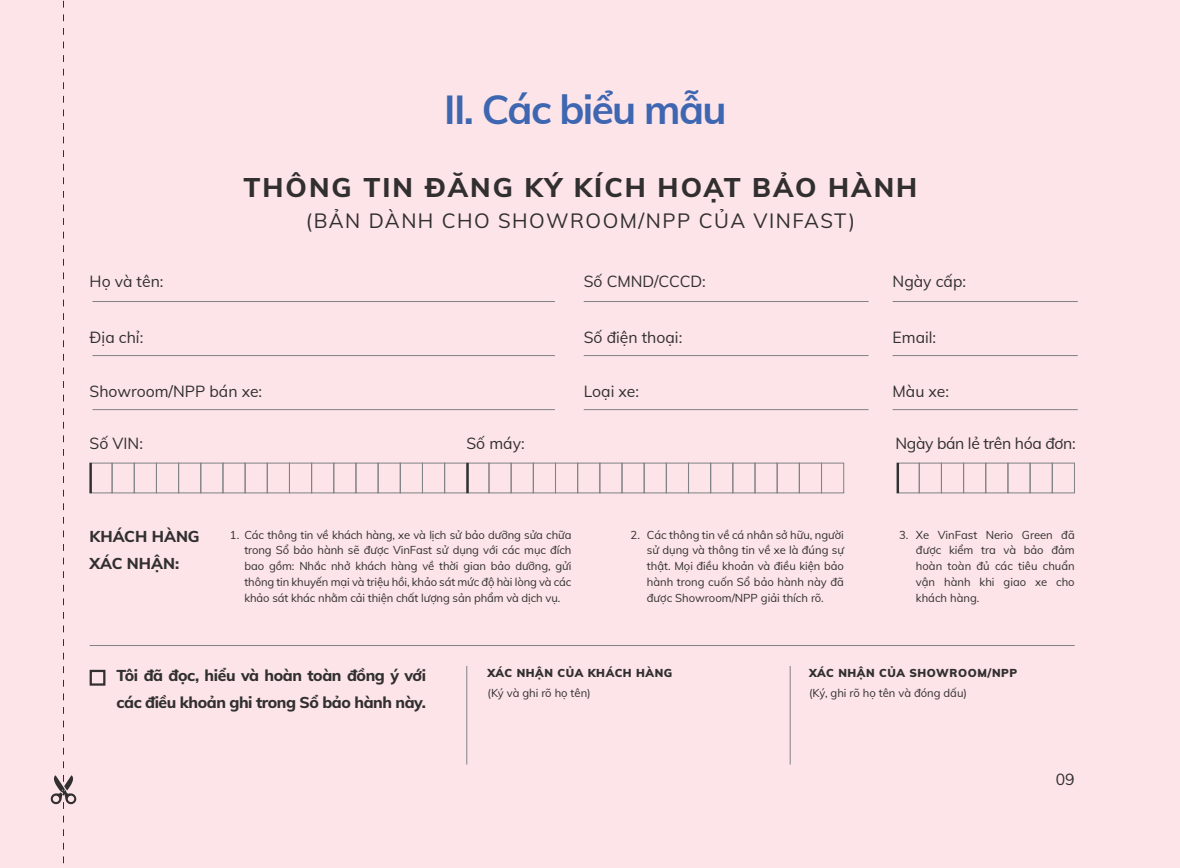
<style>
.page{position:relative;width:1180px;height:868px;background:#fff}
.page>*{position:absolute;margin:0;border:0;box-sizing:border-box;transform-origin:0 0}
.t1{font:700 40.5px "Muli";letter-spacing:-.04em;color:#3e66b1}
.t2{font:800 27px "Muli";letter-spacing:.075em;color:#312f30}
.t3{font:20.25px "Muli";letter-spacing:.075em;color:#312f30}
.t4{font:15.75px "Muli";color:#312f30}
.t5{font:800 15.75px/27px "Muli";letter-spacing:-.025em;color:#312f30}
.t6{font:15.75px "Muli";letter-spacing:-.02em;color:#312f30}
.t7{font:800 15.75px "Muli";color:#312f30}
.t8{font:11.25px/15.8px "Muli";color:#312f30;text-align:justify}
.t9{font:900 11.25px "Muli";letter-spacing:.05em;color:#312f30}
</style>
<div class="page">
<div style="left:0;top:0;width:1180px;height:867px;background:#fce4e8"></div>
<svg style="left:50px;top:0;width:26px;height:864px"></svg>
<div style="left:688px;top:463px;width:23px;height:30px;border:1px solid #808285"></div>
<div style="left:466px;top:463px;width:23px;height:30px;border:1px solid #808285"></div>
<div style="left:489px;top:463px;width:22px;height:30px;border:1px solid #808285"></div>
<div style="left:710px;top:463px;width:23px;height:30px;border:1px solid #808285"></div>
<div style="left:511px;top:463px;width:23px;height:30px;border:1px solid #808285"></div>
<div style="left:732px;top:463px;width:23px;height:30px;border:1px solid #808285"></div>
<div style="left:533px;top:463px;width:23px;height:30px;border:1px solid #808285"></div>
<div style="left:755px;top:463px;width:22px;height:30px;border:1px solid #808285"></div>
<div style="left:555px;top:463px;width:23px;height:30px;border:1px solid #808285"></div>
<div style="left:777px;top:463px;width:23px;height:30px;border:1px solid #808285"></div>
<div style="left:577px;top:463px;width:23px;height:30px;border:1px solid #808285"></div>
<div style="left:799px;top:463px;width:23px;height:30px;border:1px solid #808285"></div>
<div style="left:599px;top:463px;width:23px;height:30px;border:1px solid #808285"></div>
<div style="left:821px;top:463px;width:23px;height:30px;border:1px solid #808285"></div>
<div style="left:622px;top:463px;width:22px;height:30px;border:1px solid #808285"></div>
<div style="left:644px;top:463px;width:23px;height:30px;border:1px solid #808285"></div>
<div style="left:666px;top:463px;width:23px;height:30px;border:1px solid #808285"></div>
<div style="left:897px;top:463px;width:23px;height:30px;border:1px solid #808285"></div>
<div style="left:919px;top:463px;width:23px;height:30px;border:1px solid #808285"></div>
<div style="left:941px;top:463px;width:23px;height:30px;border:1px solid #808285"></div>
<div style="left:963px;top:463px;width:23px;height:30px;border:1px solid #808285"></div>
<div style="left:985px;top:463px;width:23px;height:30px;border:1px solid #808285"></div>
<div style="left:1008px;top:463px;width:22px;height:30px;border:1px solid #808285"></div>
<div style="left:1030px;top:463px;width:23px;height:30px;border:1px solid #808285"></div>
<div style="left:1052px;top:463px;width:23px;height:30px;border:1px solid #808285"></div>
<div style="left:311px;top:463px;width:23px;height:30px;border:1px solid #808285"></div>
<div style="left:90px;top:463px;width:22px;height:30px;border:1px solid #808285"></div>
<div style="left:112px;top:463px;width:23px;height:30px;border:1px solid #808285"></div>
<div style="left:333px;top:463px;width:23px;height:30px;border:1px solid #808285"></div>
<div style="left:134px;top:463px;width:23px;height:30px;border:1px solid #808285"></div>
<div style="left:356px;top:463px;width:22px;height:30px;border:1px solid #808285"></div>
<div style="left:156px;top:463px;width:23px;height:30px;border:1px solid #808285"></div>
<div style="left:378px;top:463px;width:23px;height:30px;border:1px solid #808285"></div>
<div style="left:178px;top:463px;width:23px;height:30px;border:1px solid #808285"></div>
<div style="left:400px;top:463px;width:23px;height:30px;border:1px solid #808285"></div>
<div style="left:200px;top:463px;width:23px;height:30px;border:1px solid #808285"></div>
<div style="left:422px;top:463px;width:23px;height:30px;border:1px solid #808285"></div>
<div style="left:223px;top:463px;width:22px;height:30px;border:1px solid #808285"></div>
<div style="left:444px;top:463px;width:23px;height:30px;border:1px solid #808285"></div>
<div style="left:245px;top:463px;width:23px;height:30px;border:1px solid #808285"></div>
<div style="left:267px;top:463px;width:23px;height:30px;border:1px solid #808285"></div>
<div style="left:289px;top:463px;width:23px;height:30px;border:1px solid #808285"></div>
<hr style="left:90px;top:463px;width:2px;height:30px;background:#312f30">
<hr style="left:466px;top:463px;width:3px;height:30px;background:#312f30">
<hr style="left:897px;top:463px;width:2px;height:30px;background:#312f30">
<hr style="left:92px;top:301px;width:463px;height:1px;background:#808285">
<hr style="left:92px;top:355px;width:463px;height:1px;background:#808285">
<hr style="left:92px;top:409px;width:463px;height:1px;background:#808285">
<hr style="left:584px;top:301px;width:285px;height:1px;background:#808285">
<hr style="left:584px;top:355px;width:285px;height:1px;background:#808285">
<hr style="left:584px;top:409px;width:285px;height:1px;background:#808285">
<hr style="left:893px;top:301px;width:185px;height:1px;background:#808285">
<hr style="left:893px;top:355px;width:185px;height:1px;background:#808285">
<hr style="left:893px;top:409px;width:185px;height:1px;background:#808285">
<hr style="left:90px;top:645px;width:985px;height:1px;background:#808285">
<div style="left:90px;top:669px;width:15px;height:16px;border:2px solid #312f30"></div>
<hr style="left:790px;top:665px;width:1px;height:99px;background:#808285">
<hr style="left:466px;top:665px;width:1px;height:99px;background:#808285">
<p class="t1" style="left:444px;top:80px;width:284px">II. Các biểu mẫu</p>
<p class="t4" style="left:90px;top:270px;width:75px">Họ và tên:</p>
<p class="t4" style="left:90px;top:325px;width:55px">Địa chỉ:</p>
<p class="t2" style="left:244px;top:167px;width:675px">THÔNG TIN ĐĂNG KÝ KÍCH HOẠT BẢO HÀNH</p>
<p class="t3" style="left:306px;top:206px;width:551px">(BẢN DÀNH CHO SHOWROOM/NPP CỦA VINFAST)</p>
<p class="t4" style="left:584px;top:270px;width:124px">Số CMND/CCCD:</p>
<p class="t4" style="left:584px;top:325px;width:100px">Số điện thoại:</p>
<p class="t4" style="left:893px;top:270px;width:75px">Ngày cấp:</p>
<p class="t4" style="left:893px;top:325px;width:45px">Email:</p>
<p class="t4" style="left:90px;top:380px;width:174px">Showroom/NPP bán xe:</p>
<p class="t4" style="left:584px;top:380px;width:57px">Loại xe:</p>
<p class="t4" style="left:893px;top:380px;width:58px">Màu xe:</p>
<p class="t4" style="left:90px;top:431px;width:55px">Số VIN:</p>
<p class="t4" style="left:466px;top:431px;width:60px">Số máy:</p>
<p class="t6" style="left:895px;top:431px;width:182px">Ngày bán lẻ trên hóa đơn:</p>
<p class="t7" style="left:90px;top:524px;width:112px">KHÁCH HÀNG</p>
<p class="t5" style="left:90px;top:549px;width:91px">XÁC NHẬN:</p>
<p class="t8" style="left:244px;top:526px;width:329px">Các thông tin về khách hàng, xe và lịch sử bảo dưỡng sửa chữa trong Sổ bảo hành sẽ được VinFast sử dụng với các mục đích bao gồm: Nhắc nhở khách hàng về thời gian bảo dưỡng, gửi thông tin khuyến mại và triệu hồi, khảo sát mức độ hài lòng và các khảo sát khác nhằm cải thiện chất lượng sản phẩm và dịch vụ.</p>
<p class="t8" style="left:647px;top:526px;width:199px">Các thông tin về cá nhân sở hữu, người</p>
<p class="t8" style="left:899px;top:526px;width:11px">3.</p>
<p class="t8" style="left:647px;top:542px;width:199px">sử dụng và thông tin về xe là đúng sự thật. Mọi điều khoản và điều kiện bảo hành trong cuốn Sổ bảo hành này đã được Showroom/NPP giải thích rõ.</p>
<p class="t8" style="left:230px;top:526px;width:11px">1.</p>
<p class="t8" style="left:916px;top:526px;width:160px">Xe VinFast Nerio Green đã được kiểm tra và bảo đảm hoàn toàn đủ các tiêu chuẩn vận hành khi giao xe cho khách hàng.</p>
<p class="t8" style="left:631px;top:526px;width:11px">2.</p>
<p class="t5" style="left:117px;top:661px;width:311px">Tôi đã đọc, hiểu và hoàn toàn đồng ý với các điều khoản ghi trong Sổ bảo hành này.</p>
<p class="t9" style="left:487px;top:664px;width:186px">XÁC NHẬN CỦA KHÁCH HÀNG</p>
<p class="t8" style="left:487px;top:684px;width:105px">(Ký và ghi rõ họ tên)</p>
<p class="t9" style="left:809px;top:664px;width:210px">XÁC NHẬN CỦA SHOWROOM/NPP</p>
<p class="t8" style="left:809px;top:684px;width:160px">(Ký, ghi rõ họ tên và đóng dấu)</p>
<p class="t4" style="left:1056px;top:767px;width:20px">09</p>
</div>
